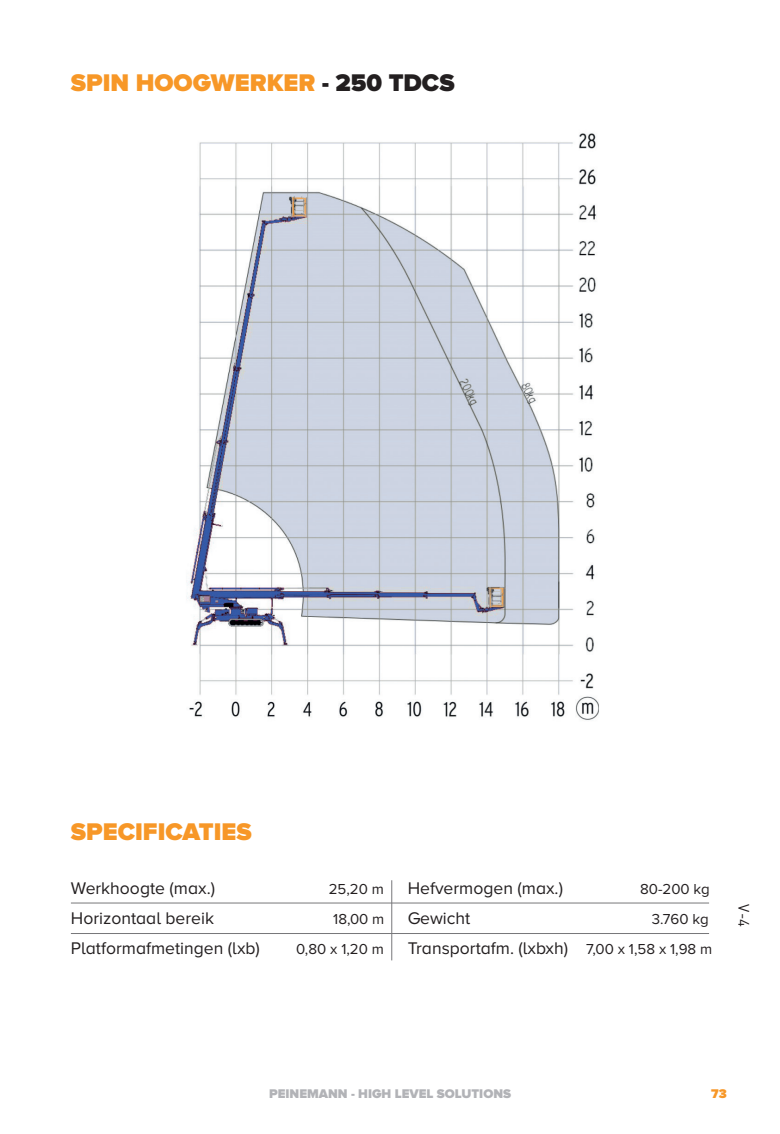
<style>
.page{position:relative;width:780px;height:1134px;background:#fff}
.page>*{position:absolute;margin:0;border:0;box-sizing:border-box;transform-origin:0 0}
.t1{font:900 25px "Proxima Nova A";color:#f79727}
.t2{font:17.5px "Proxima Nova A";color:#231f20}
.t3{font:15px "Proxima Nova A";color:#231f20}
.t4{font:15px "DIN";color:#231f20}
.t5{font:900 13px "Proxima Nova A";color:#b2b3b7}
.t6{font:900 13px "Proxima Nova A";color:#f79727}
.s1{color:#231f20}
.s2{font-size:15px}
</style>
<div class="page">
<img style="left:187px;top:133px;width:412px;height:587px">
<hr style="left:391px;top:880px;width:1px;height:80px;background:#77777a">
<hr style="left:71px;top:902px;width:638px;height:1px;background:#77777a">
<hr style="left:71px;top:933px;width:638px;height:1px;background:#77777a">
<h1 class="t1" style="left:71px;top:68px;width:385px">SPIN HOOGWERKER <span class="s1">- 250 TDCS</span></h1>
<h1 class="t1" style="left:71px;top:817px;width:182px">SPECIFICATIES</h1>
<p class="t2" style="left:71px;top:878px;width:146px">Werkhoogte (max.)</p>
<p class="t3" style="left:329px;top:881px;width:57px">25,20 m</p>
<p class="t2" style="left:71px;top:908px;width:145px">Horizontaal bereik</p>
<p class="t3" style="left:333px;top:911px;width:53px">18,00 m</p>
<p class="t2" style="left:71px;top:938px;width:190px">Platformafmetingen (lxb)</p>
<p class="t3" style="left:296px;top:941px;width:89px">0,80 x 1,20 m</p>
<p class="t2" style="left:407px;top:878px;width:157px">Hefvermogen (max.)</p>
<p class="t3" style="left:640px;top:881px;width:71px">80-200 kg</p>
<p class="t2" style="left:407px;top:908px;width:64px">Gewicht</p>
<p class="t3" style="left:652px;top:911px;width:58px">3.760 kg</p>
<p class="t2" style="left:407px;top:938px;width:306px">Transportafm. (lxbxh) <span class="s2">7,00 x 1,58 x 1,98 m</span></p>
<p class="t4" style="left:753px;top:904px;width:24px;rotate:90deg">V-4</p>
<p class="t5" style="left:269px;top:1086px;width:243px">PEINEMANN - HIGH LEVEL SOLUTIONS</p>
<p class="t6" style="left:711px;top:1086px;width:17px">73</p>
</div>
